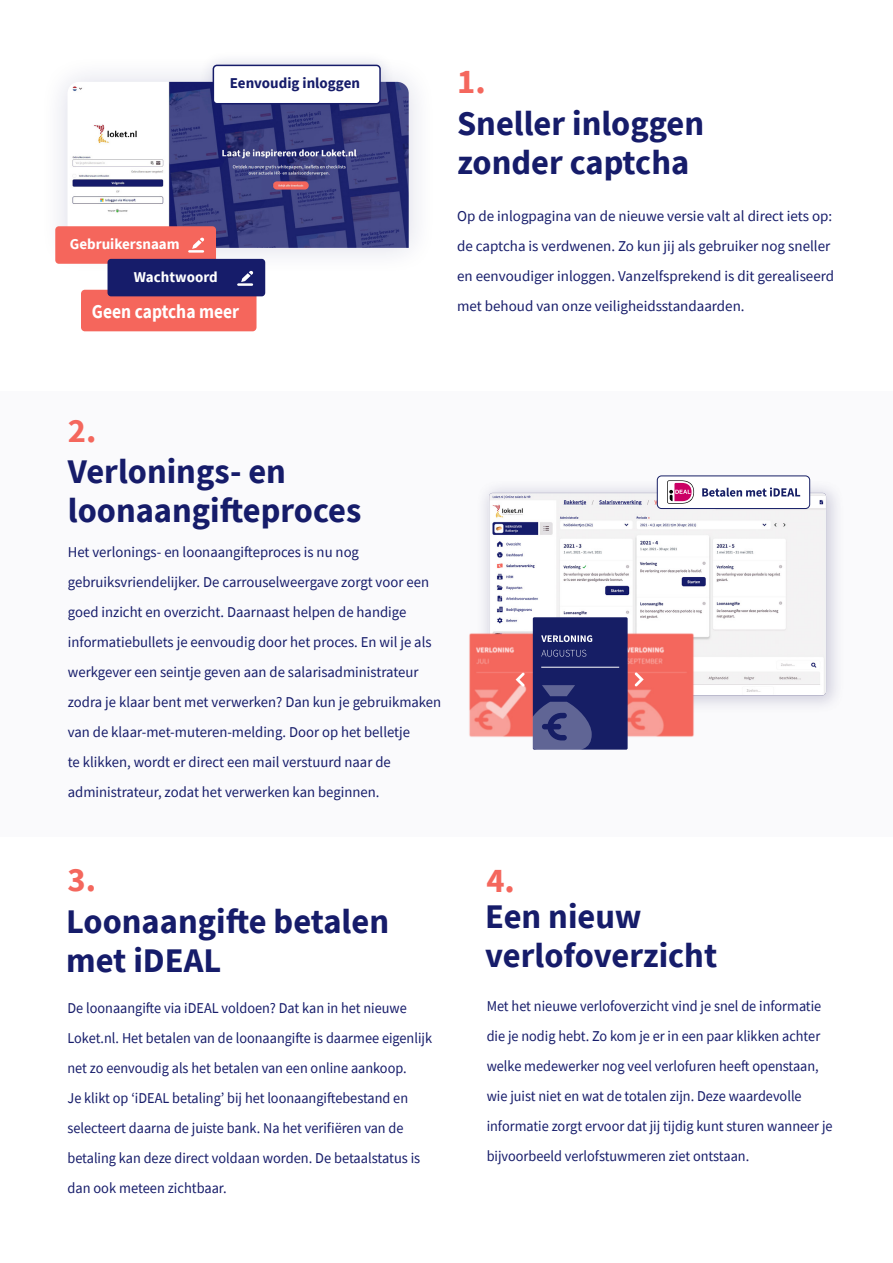
<style>
.page{position:relative;width:893px;height:1263px;background:#fff}
.page>*{position:absolute;margin:0;border:0;box-sizing:border-box;transform-origin:0 0}
.t1{font:700 34.5px/39px "Source Sans Pro";color:#161c6a}
.t2{font:700 34.5px "Source Sans Pro";color:#f4675d}
.t3{font:700 19.5px "Source Sans Pro";color:#fff;scale:.9 1}
.t4{font:15px/30px "Source Sans Pro";color:#161c6a}
.t5{font:15px/30px "Source Sans Pro";color:#161c6a;scale:.95 1}
.t6{font:700 15px "Source Sans Pro";color:#fff}
.t7{font:700 15px "Source Sans Pro";color:#161c6a}
</style>
<div class="page">
<div style="left:0;top:392px;width:893px;height:445px;background:#fafafc"></div>
<img style="left:484px;top:475px;width:352px;height:230px">
<div style="left:657px;top:476px;width:153px;height:32px;background:#fff;border-radius:4px"></div>
<div style="left:657px;top:476px;width:153px;height:33px;border:1px solid #161e65;border-radius:4px"></div>
<svg style="left:702px;top:487px;width:98px;height:10px"></svg>
<svg style="left:667px;top:480px;width:27px;height:24px"></svg>
<img style="left:469px;top:627px;width:64px;height:116px">
<svg style="left:516px;top:672px;width:9px;height:15px"></svg>
<img style="left:628px;top:627px;width:72px;height:110px">
<svg style="left:635px;top:672px;width:9px;height:14px"></svg>
<div style="left:533px;top:617px;width:95px;height:133px;background:#161e65"></div>
<svg style="left:541px;top:635px;width:51px;height:7px"></svg>
<svg style="left:541px;top:650px;width:45px;height:7px"></svg>
<hr style="left:541px;top:667px;width:78px;height:1px;background:#fff">
<svg style="left:533px;top:685px;width:59px;height:65px"></svg>
<div style="left:39px;top:54px;width:398px;height:222px;background:#fbfbfc"></div>
<img style="left:72px;top:82px;width:337px;height:166px">
<div style="left:198px;top:50px;width:197px;height:68px;background:#161c6a;opacity:.16"></div>
<div style="left:213px;top:65px;width:167px;height:39px;background:#fff;border-radius:4px"></div>
<div style="left:213px;top:65px;width:168px;height:39px;border:2px solid #161c6a;border-radius:4px"></div>
<div style="left:81px;top:290px;width:176px;height:41px;background:#f5665c;border-radius:4px"></div>
<div style="left:55px;top:226px;width:161px;height:38px;background:#f5665c;border-radius:4px"></div>
<div style="left:108px;top:259px;width:157px;height:37px;background:#161c6a;border-radius:4px"></div>
<svg style="left:188px;top:238px;width:16px;height:15px"></svg>
<svg style="left:237px;top:271px;width:16px;height:15px"></svg>
<p class="t7" style="left:230px;top:73px;width:132px">Eenvoudig inloggen</p>
<p class="t6" style="left:70px;top:234px;width:111px">Gebruikersnaam</p>
<p class="t6" style="left:134px;top:266px;width:85px">Wachtwoord</p>
<p class="t3" style="left:92px;top:298px;width:165px">Geen captcha meer</p>
<p class="t2" style="left:457px;top:59px;width:30px">1.</p>
<p class="t1" style="left:457px;top:104px;width:249px">Sneller inloggen zonder captcha</p>
<p class="t4" style="left:457px;top:201px;width:379px">Op de inlogpagina van de nieuwe versie valt al direct iets op: de captcha is verdwenen. Zo kun jij als gebruiker nog sneller en eenvoudiger inloggen. Vanzelfsprekend is dit gerealiseerd met behoud van onze veiligheidsstandaarden.</p>
<p class="t2" style="left:68px;top:407px;width:30px">2.</p>
<p class="t1" style="left:68px;top:451px;width:295px">Verlonings- en loonaangifteproces</p>
<p class="t4" style="left:68px;top:537px;width:375px">Het verlonings- en loonaangifteproces is nu nog gebruiksvriendelijker. De carrouselweergave zorgt voor een goed inzicht en overzicht. Daarnaast helpen de handige informatiebullets je eenvoudig door het proces. En wil je als werkgever een seintje geven aan de salarisadministrateur zodra je klaar bent met verwerken? Dan kun je gebruikmaken van de klaar-met-muteren-melding. Door op het belletje<br>te klikken, wordt er direct een mail verstuurd naar de administrateur, zodat het verwerken kan beginnen.</p>
<p class="t2" style="left:67px;top:856px;width:30px">3.</p>
<p class="t1" style="left:66px;top:901px;width:324px">Loonaangifte betalen</p>
<p class="t1" style="left:66px;top:940px;width:157px">met iDEAL</p>
<p class="t5" style="left:68px;top:993px;width:385px">De loonaangifte via iDEAL voldoen? Dat kan in het nieuwe Loket.nl. Het betalen van de loonaangifte is daarmee eigenlijk net zo eenvoudig als het betalen van een online aankoop.<br>Je klikt op ‘iDEAL betaling’ bij het loonaangiftebestand en selecteert daarna de juiste bank. Na het verifiëren van de betaling kan deze direct voldaan worden. De betaalstatus is dan ook meteen zichtbaar.</p>
<p class="t2" style="left:486px;top:857px;width:30px">4.</p>
<p class="t1" style="left:485px;top:897px;width:158px">Een nieuw</p>
<p class="t1" style="left:485px;top:936px;width:234px">verlofoverzicht</p>
<p class="t5" style="left:487px;top:991px;width:366px">Met het nieuwe verlofoverzicht vind je snel de informatie die je nodig hebt. Zo kom je er in een paar klikken achter welke medewerker nog veel verlofuren heeft openstaan, wie juist niet en wat de totalen zijn. Deze waardevolle informatie zorgt ervoor dat jij tijdig kunt sturen wanneer je bijvoorbeeld verlofstuwmeren ziet ontstaan.</p>
</div>
